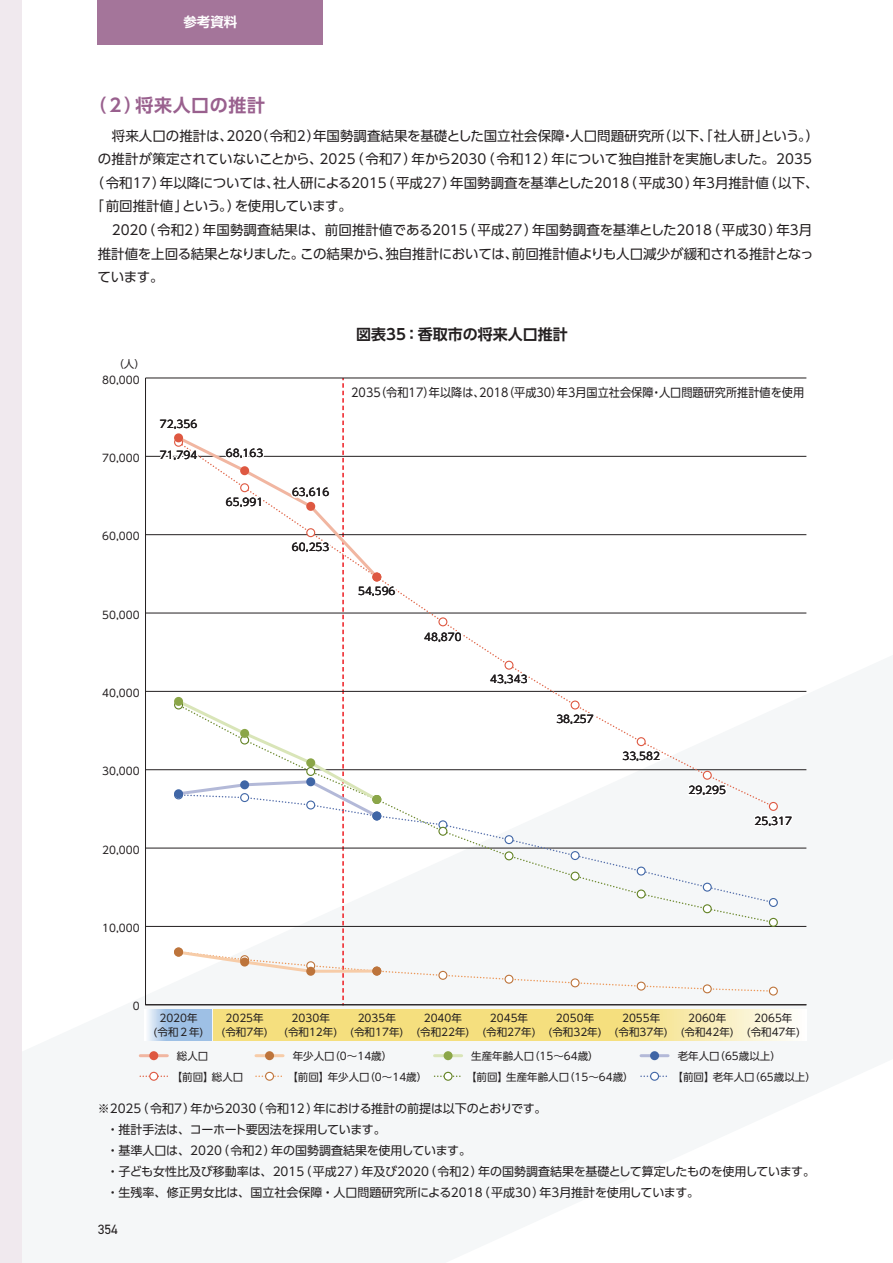
<style>
.page{position:relative;width:893px;height:1263px;background:#fff}
.page>*{position:absolute;margin:0;border:0;box-sizing:border-box;transform-origin:0 0}
.t1{font:700 18px "UD Shin Go Pr 6 De";letter-spacing:.03em;color:#99608e}
.t2{font:700 15px "UD Shin Go Pr 6 De";color:#231f20}
.t3{font:13.5px "UD Shin Go Pr 6";color:#231f20}
.t4{font:13.5px "UD Shin Go Pr 6";letter-spacing:-.02em;color:#231f20}
.t5{font:13.5px "UD Shin Go Pr 6";letter-spacing:-.025em;color:#231f20}
.t6{font:700 13.5px "UD Shin Go Pr 6 De";color:#fff}
.t7{font:13.5px "DIN2014";color:#231f20}
.t8{font:12px/21px "UD Shin Go Pr 6";color:#231f20}
.t9{font:12px "UD Shin Go Pro";color:#231f20;scale:.93 1}
.t10{font:10.5px/13.5px "UD Shin Go Pro";color:#231f20;text-align:center}
</style>
<div class="page">
<div style="left:0;top:0;width:21px;height:1263px;background:#f0e9ee"></div>
<div style="left:98px;top:0;width:225px;height:45px;background:#a4759a"></div>
<hr style="left:256px;top:1054px;width:27px;height:3px;background:#f7cca8">
<div style="left:265px;top:1051px;width:9px;height:9px;background:#bd743b;border-radius:50%"></div>
<svg style="left:256px;top:1072px;width:26px;height:9px"></svg>
<hr style="left:140px;top:1054px;width:27px;height:3px;background:#f1b6a1">
<div style="left:149px;top:1051px;width:9px;height:9px;background:#de5841;border-radius:50%"></div>
<svg style="left:140px;top:1072px;width:28px;height:9px"></svg>
<hr style="left:641px;top:1054px;width:27px;height:3px;background:#b3b9d8">
<div style="left:650px;top:1051px;width:9px;height:9px;background:#4066a6;border-radius:50%"></div>
<svg style="left:641px;top:1072px;width:27px;height:9px"></svg>
<hr style="left:435px;top:1054px;width:27px;height:3px;background:#d9e5b8">
<div style="left:444px;top:1051px;width:9px;height:9px;background:#8ba648;border-radius:50%"></div>
<svg style="left:435px;top:1072px;width:26px;height:9px"></svg>
<svg style="left:147px;top:1009px;width:65px;height:31px;background:#aac8e8"></svg>
<svg style="left:214px;top:1009px;width:579px;height:31px;background:#f6e38f"></svg>
<svg style="left:145px;top:378px;width:662px;height:627px"></svg>
<p class="t6" style="left:183px;top:11px;width:56px">参考資料</p>
<h1 class="t1" style="left:89px;top:90px;width:178px">（2）将来人口の推計</h1>
<p class="t3" style="left:112px;top:124px;width:709px">将来人口の推計は、2020（令和2）年国勢調査結果を基礎とした国立社会保障・人口問題研究所（以下、「社人研」という。）</p>
<p class="t3" style="left:98px;top:148px;width:716px">の推計が策定されていないことから、2025（令和7）年から2030（令和12）年について独自推計を実施しました。2035</p>
<p class="t3" style="left:91px;top:172px;width:730px">（令和17）年以降については、社人研による2015（平成27）年国勢調査を基準とした2018（平成30）年3月推計値（以下、</p>
<p class="t5" style="left:91px;top:195px;width:263px">「前回推計値」という。）を使用しています。</p>
<p class="t3" style="left:112px;top:219px;width:702px">2020（令和2）年国勢調査結果は、前回推計値である2015（平成27）年国勢調査を基準とした2018（平成30）年3月</p>
<p class="t4" style="left:98px;top:243px;width:717px">推計値を上回る結果となりました。この結果から、独自推計においては、前回推計値よりも人口減少が緩和される推計となっ</p>
<p class="t3" style="left:98px;top:266px;width:67px">ています。</p>
<p class="t10" style="left:113px;top:357px;width:33px">（人）</p>
<p class="t10" style="left:102px;top:372px;width:39px">80,000</p>
<p class="t10" style="left:102px;top:451px;width:39px">70,000</p>
<p class="t10" style="left:160px;top:416px;width:39px">72,356</p>
<p class="t10" style="left:160px;top:448px;width:39px">71,794</p>
<p class="t10" style="left:102px;top:529px;width:39px">60,000</p>
<p class="t10" style="left:102px;top:608px;width:39px">50,000</p>
<p class="t10" style="left:102px;top:686px;width:39px">40,000</p>
<p class="t10" style="left:102px;top:764px;width:39px">30,000</p>
<p class="t10" style="left:102px;top:843px;width:39px">20,000</p>
<p class="t10" style="left:102px;top:921px;width:39px">10,000</p>
<p class="t10" style="left:226px;top:445px;width:39px">68,163</p>
<p class="t10" style="left:226px;top:495px;width:39px">65,991</p>
<h2 class="t2" style="left:356px;top:322px;width:213px">図表35：香取市の将来人口推計</h2>
<p class="t9" style="left:351px;top:382px;width:488px">2035（令和17）年以降は、2018（平成30）年3月国立社会保障・人口問題研究所推計値を使用</p>
<p class="t10" style="left:292px;top:485px;width:39px">63,616</p>
<p class="t10" style="left:292px;top:540px;width:39px">60,253</p>
<p class="t10" style="left:358px;top:584px;width:39px">54,596</p>
<p class="t10" style="left:424px;top:630px;width:39px">48,870</p>
<p class="t10" style="left:490px;top:672px;width:39px">43,343</p>
<p class="t10" style="left:556px;top:712px;width:39px">38,257</p>
<p class="t10" style="left:622px;top:749px;width:39px">33,582</p>
<p class="t10" style="left:688px;top:783px;width:39px">29,295</p>
<p class="t10" style="left:755px;top:814px;width:39px">25,317</p>
<p class="t10" style="left:133px;top:999px;width:8px">0</p>
<p class="t10" style="left:154px;top:1011px;width:51px">2020年<br>(令和２年)</p>
<p class="t10" style="left:222px;top:1011px;width:48px">2025年<br>(令和7年)</p>
<p class="t10" style="left:284px;top:1011px;width:55px">2030年<br>(令和12年)</p>
<p class="t10" style="left:350px;top:1011px;width:55px">2035年<br>(令和17年)</p>
<p class="t10" style="left:416px;top:1011px;width:55px">2040年<br>(令和22年)</p>
<p class="t10" style="left:482px;top:1011px;width:55px">2045年<br>(令和27年)</p>
<p class="t10" style="left:548px;top:1011px;width:55px">2050年<br>(令和32年)</p>
<p class="t10" style="left:615px;top:1011px;width:55px">2055年<br>(令和37年)</p>
<p class="t10" style="left:681px;top:1011px;width:55px">2060年<br>(令和42年)</p>
<p class="t10" style="left:747px;top:1011px;width:55px">2065年<br>(令和47年)</p>
<p class="t10" style="left:172px;top:1045px;width:73px;line-height:20.5px;text-align:left;text-indent:5px">総人口<br>【前回】総人口</p>
<p class="t10" style="left:672px;top:1045px;width:145px;line-height:20.5px;text-align:left;text-indent:5px">老年人口（65歳以上）<br>【前回】老年人口（65歳以上）</p>
<p class="t10" style="left:287px;top:1045px;width:141px;line-height:20.5px;text-align:left;text-indent:5px">年少人口（0～14歳）<br>【前回】年少人口（0～14歳）</p>
<p class="t10" style="left:466px;top:1045px;width:169px;line-height:20.5px;text-align:left;text-indent:5px">生産年齢人口（15～64歳）<br>【前回】生産年齢人口（15～64歳）</p>
<p class="t8" style="left:107px;top:1098px;width:709px;text-indent:-9px">※2025（令和7）年から2030（令和12）年における推計の前提は以下のとおりです。<br>・推計手法は、コーホート要因法を採用しています。<br>・基準人口は、2020（令和2）年の国勢調査結果を使用しています。<br>・子ども女性比及び移動率は、2015（平成27）年及び2020（令和2）年の国勢調査結果を基礎として算定したものを使用しています。・生残率、修正男女比は、国立社会保障・人口問題研究所による2018（平成30）年3月推計を使用しています。</p>
<p class="t7" style="left:98px;top:1221px;width:22px">354</p>
</div>
